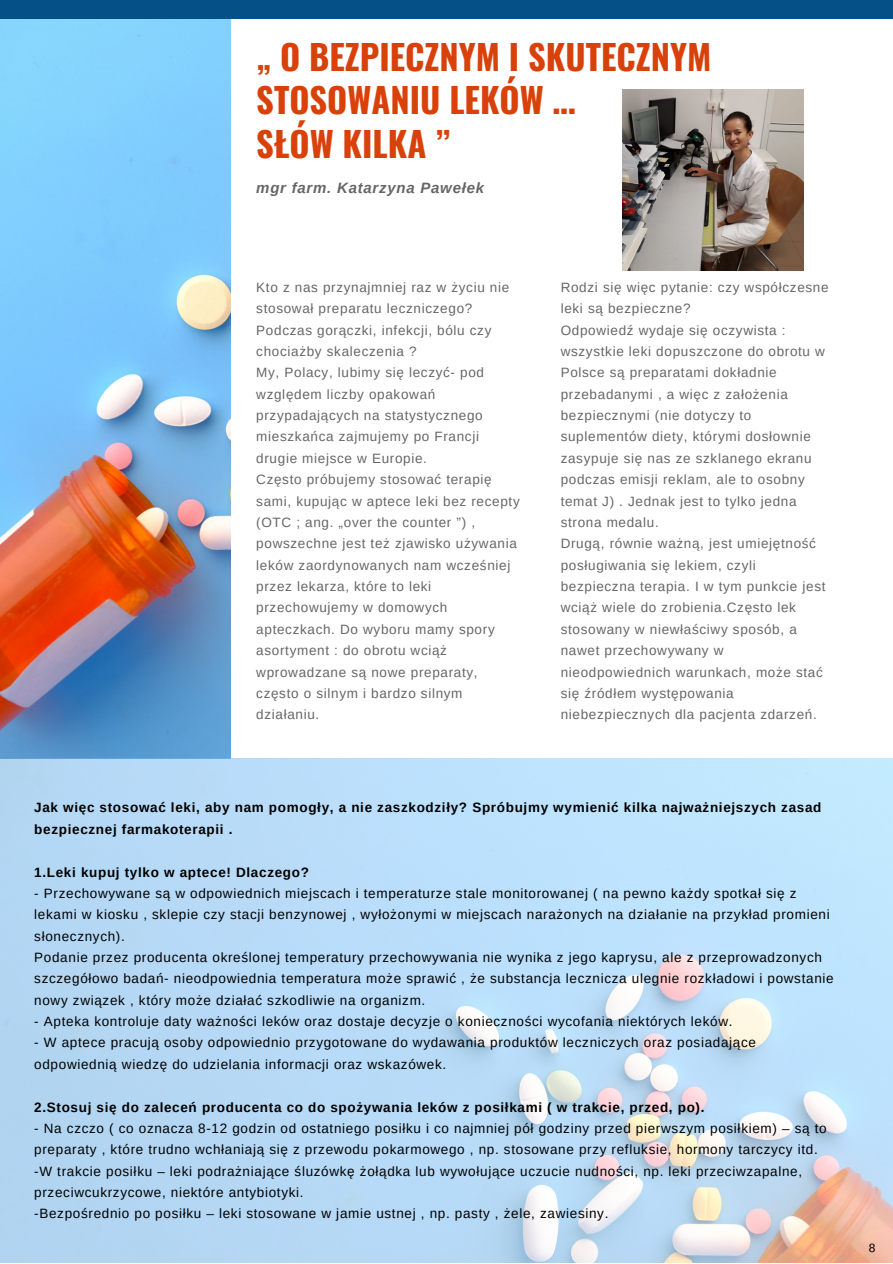
<style>
.page{position:relative;width:893px;height:1264px;background:#fff}
.page>*{position:absolute;margin:0;border:0;box-sizing:border-box;transform-origin:0 0}
.t1{font:700 34.5px/43.8px "Oswald";color:#d9410b}
.t2{font:italic 700 15px "Arimo";letter-spacing:.05em;color:#666}
.t3{font:13.5px/21.3px "Arimo";letter-spacing:.05em;color:#666}
.t4{font:13.5px/21.3px "Arimo";letter-spacing:.05em;color:#000}
.t5{font:700 13.5px/21.3px "Arimo";letter-spacing:.05em;color:#000}
.t6{font:12px "Arimo";color:#000}
</style>
<div class="page">
<div style="left:0;top:0;width:892px;height:19px;background:#055087"></div>
<img style="left:0;top:19px;width:230px;height:739px">
<img style="left:622px;top:89px;width:181px;height:181px">
<img style="left:0;top:758px;width:892px;height:504px">
<p class="t1" style="left:256px;top:33px;width:456px">„ O BEZPIECZNYM I SKUTECZNYM<br>STOSOWANIU LEKÓW …</p>
<p class="t1" style="left:256px;top:121px;width:195px">SŁÓW KILKA ”</p>
<p class="t2" style="left:256px;top:179px;width:229px">mgr farm. Katarzyna Pawełek</p>
<p class="t3" style="left:256px;top:276px;width:254px">Kto z nas przynajmniej raz w życiu nie stosował preparatu leczniczego?<br>Podczas gorączki, infekcji, bólu czy chociażby skaleczenia ?</p>
<p class="t3" style="left:256px;top:362px;width:229px">My, Polacy, lubimy się leczyć- pod względem liczby opakowań przypadających na statystycznego mieszkańca zajmujemy po Francji drugie miejsce w Europie.</p>
<p class="t3" style="left:256px;top:469px;width:265px">Często próbujemy stosować terapię sami, kupując w aptece leki bez recepty (OTC ; ang. „over the counter ”) , powszechne jest też zjawisko używania leków zaordynowanych nam wcześniej przez lekarza, które to leki przechowujemy w domowych apteczkach. Do wyboru mamy spory asortyment : do obrotu wciąż wprowadzane są nowe preparaty, często o silnym i bardzo silnym działaniu.</p>
<p class="t3" style="left:560px;top:276px;width:269px">Rodzi się więc pytanie: czy współczesne leki są bezpieczne?</p>
<p class="t3" style="left:560px;top:319px;width:266px">Odpowiedź wydaje się oczywista : wszystkie leki dopuszczone do obrotu w Polsce są preparatami dokładnie przebadanymi , a więc z założenia bezpiecznymi (nie dotyczy to suplementów diety, którymi dosłownie zasypuje się nas ze szklanego ekranu podczas emisji reklam, ale to osobny temat J) . Jednak jest to tylko jedna strona medalu.</p>
<p class="t3" style="left:560px;top:533px;width:266px">Drugą, równie ważną, jest umiejętność posługiwania się lekiem, czyli bezpieczna terapia. I w tym punkcie jest wciąż wiele do zrobienia.Często lek stosowany w niewłaściwy sposób, a nawet przechowywany w nieodpowiednich warunkach, może stać się źródłem występowania niebezpiecznych dla pacjenta zdarzeń.</p>
<p class="t5" style="left:34px;top:797px;width:788px">Jak więc stosować leki, aby nam pomogły, a nie zaszkodziły? Spróbujmy wymienić kilka najważniejszych zasad bezpiecznej farmakoterapii .</p>
<p class="t5" style="left:34px;top:861px;width:276px">1.Leki kupuj tylko w aptece! Dlaczego?</p>
<p class="t4" style="left:34px;top:882px;width:796px">- Przechowywane są w odpowiednich miejscach i temperaturze stale monitorowanej ( na pewno każdy spotkał się z lekami w kiosku , sklepie czy stacji benzynowej , wyłożonymi w miejscach narażonych na działanie na przykład promieni słonecznych).</p>
<p class="t4" style="left:34px;top:946px;width:800px">Podanie przez producenta określonej temperatury przechowywania nie wynika z jego kaprysu, ale z przeprowadzonych szczegółowo badań- nieodpowiednia temperatura może sprawić , że substancja lecznicza ulegnie rozkładowi i powstanie nowy związek , który może działać szkodliwie na organizm.</p>
<p class="t4" style="left:34px;top:1010px;width:699px">- Apteka kontroluje daty ważności leków oraz dostaje decyzje o konieczności wycofania niektórych leków.</p>
<p class="t4" style="left:34px;top:1032px;width:723px">- W aptece pracują osoby odpowiednio przygotowane do wydawania produktów leczniczych oraz posiadające odpowiednią wiedzę do udzielania informacji oraz wskazówek.</p>
<p class="t5" style="left:34px;top:1096px;width:671px">2.Stosuj się do zaleceń producenta co do spożywania leków z posiłkami ( w trakcie, przed, po).</p>
<p class="t4" style="left:34px;top:1117px;width:793px">- Na czczo ( co oznacza 8-12 godzin od ostatniego posiłku i co najmniej pół godziny przed pierwszym posiłkiem) – są to preparaty , które trudno wchłaniają się z przewodu pokarmowego , np. stosowane przy refluksie, hormony tarczycy itd.</p>
<p class="t4" style="left:34px;top:1160px;width:769px">-W trakcie posiłku – leki podrażniające śluzówkę żołądka lub wywołujące uczucie nudności, np. leki przeciwzapalne, przeciwcukrzycowe, niektóre antybiotyki.</p>
<p class="t4" style="left:34px;top:1202px;width:575px">-Bezpośrednio po posiłku – leki stosowane w jamie ustnej , np. pasty , żele, zawiesiny.</p>
<p class="t6" style="left:868px;top:1240px;width:8px">8</p>
</div>
